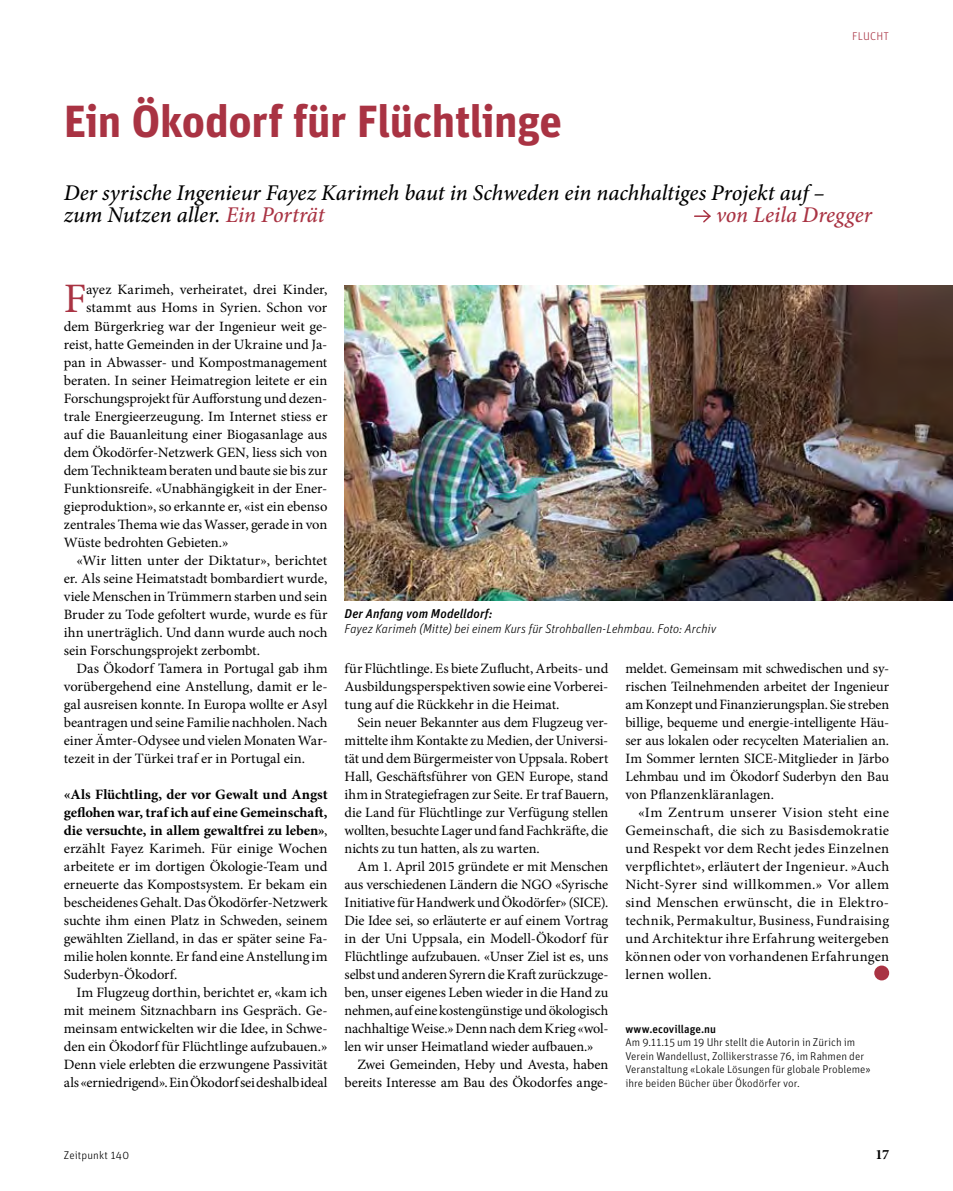
<style>
.page{position:relative;width:953px;height:1191px;background:#fff}
.page>*{position:absolute;margin:0;border:0;box-sizing:border-box;transform-origin:0 0}
.t1{font:700 45px "Unit OT";letter-spacing:-.01em;color:#a93343}
.t2{font:42px "Minion Pro";color:#a93343}
.t3{font:italic 500 22.5px/22.5px "Minion Pro";letter-spacing:-.005em;color:#000}
.t4{font:italic 500 22.5px "Minion Pro";color:#a93343}
.t5{font:14.25px/18px "Minion Pro";letter-spacing:-.005em;color:#000;text-align:justify}
.t6{font:14.25px/18px "Minion Pro";letter-spacing:-.005em;color:#000;text-align:justify;scale:1.04 1}
.t7{font:700 14.25px "Minion Pro";color:#000}
.t8{font:italic 300 12.75px "Unit OT";color:#000}
.t9{font:italic 500 12.75px "Unit OT";letter-spacing:.01em;color:#000}
.t10{font:300 11.25px/13.5px "Unit OT";color:#000}
.t11{font:500 11.25px "Unit OT";color:#000}
.t12{font:300 11.25px "Unit OT";letter-spacing:.02em;color:#a93343}
.s1{color:#a93343}
.s2{font-weight:700}
</style>
<div class="page">
<svg style="left:694px;top:210px;width:17px;height:13px"></svg>
<img style="left:344px;top:286px;width:608px;height:314px">
<div style="left:874px;top:965px;width:15px;height:15px;background:#a93343;border-radius:50%"></div>
<p class="t12" style="left:852px;top:29px;width:39px">FLUCHT</p>
<h1 class="t1" style="left:64px;top:92px;width:500px">Ein Ökodorf für Flüchtlinge</h1>
<h3 class="t3" style="left:64px;top:181px;width:762px">Der syrische Ingenieur Fayez Karimeh baut in Schweden ein nachhaltiges Projekt auf – zum Nutzen aller. <span class="s1">Ein Porträt</span></h3>
<h3 class="t4" style="left:716px;top:200px;width:158px">von Leila Dregger</h3>
<h2 class="t2" style="left:64px;top:271px;width:24px">F</h2>
<p class="t5" style="left:86px;top:281px;width:243px">ayez Karimeh, verheiratet, drei Kinder,</p>
<p class="t5" style="left:86px;top:299px;width:243px">stammt aus Homs in Syrien. Schon vor</p>
<p class="t5" style="left:64px;top:317px;width:265px">dem Bürgerkrieg war der Ingenieur weit ge-</p>
<p class="t5" style="left:64px;top:335px;width:265px">reist, hatte Gemeinden in der Ukraine und Ja-</p>
<p class="t5" style="left:64px;top:353px;width:265px">pan in Abwasser- und Kompostmanagement</p>
<p class="t5" style="left:64px;top:371px;width:265px">beraten. In seiner Heimatregion leitete er ein</p>
<p class="t5" style="left:64px;top:389px;width:265px">Forschungsprojekt für Aufforstung und dezen-</p>
<p class="t5" style="left:64px;top:407px;width:265px">trale Energieerzeugung. Im Internet stiess er</p>
<p class="t5" style="left:64px;top:425px;width:265px">auf die Bauanleitung einer Biogasanlage aus</p>
<p class="t5" style="left:64px;top:443px;width:265px">dem Ökodörfer-Netzwerk GEN, liess sich von</p>
<p class="t5" style="left:64px;top:461px;width:265px">dem Technikteam beraten und baute sie bis zur</p>
<p class="t5" style="left:64px;top:479px;width:265px">Funktionsreife. «Unabhängigkeit in der Ener-</p>
<p class="t5" style="left:64px;top:497px;width:265px">gieproduktion», so erkannte er, «ist ein ebenso</p>
<p class="t5" style="left:64px;top:515px;width:265px">zentrales Thema wie das Wasser, gerade in von</p>
<p class="t5" style="left:64px;top:533px;width:166px">Wüste bedrohten Gebieten.»</p>
<p class="t5" style="left:77px;top:551px;width:252px">«Wir litten unter der Diktatur», berichtet</p>
<p class="t5" style="left:64px;top:569px;width:265px">er. Als seine Heimatstadt bombardiert wurde,</p>
<p class="t5" style="left:64px;top:587px;width:265px">viele Menschen in Trümmern starben und sein</p>
<p class="t5" style="left:64px;top:605px;width:265px">Bruder zu Tode gefoltert wurde, wurde es für</p>
<p class="t5" style="left:64px;top:623px;width:265px">ihn unerträglich. Und dann wurde auch noch</p>
<p class="t5" style="left:64px;top:641px;width:198px">sein Forschungsprojekt zerbombt.</p>
<p class="t5" style="left:77px;top:659px;width:252px">Das Ökodorf Tamera in Portugal gab ihm</p>
<p class="t5" style="left:64px;top:677px;width:265px">vorübergehend eine Anstellung, damit er le-</p>
<p class="t5" style="left:64px;top:695px;width:265px">gal ausreisen konnte. In Europa wollte er Asyl</p>
<p class="t5" style="left:64px;top:713px;width:265px">beantragen und seine Familie nachholen. Nach</p>
<p class="t5" style="left:64px;top:731px;width:265px">einer Ämter-Odysee und vielen Monaten War-</p>
<p class="t5" style="left:64px;top:749px;width:243px">tezeit in der Türkei traf er in Portugal ein.</p>
<p class="t5" style="left:64px;top:785px;width:265px"><span class="s2">«Als Flüchtling, der vor Gewalt und Angst geflohen war, traf ich auf eine Gemeinschaft, die versuchte, in allem gewaltfrei zu leben»</span>, erzählt Fayez Karimeh. Für einige Wochen arbeitete er im dortigen Ökologie-Team und erneuerte das Kompostsystem. Er bekam ein bescheidenes Gehalt. Das Ökodörfer-Netzwerk suchte ihm einen Platz in Schweden, seinem gewählten Zielland, in das er später seine Fa&shy;milie holen konnte. Er fand eine Anstellung im Suderbyn-Ökodorf.</p>
<p class="t5" style="left:64px;top:983px;width:265px;text-indent:13px">Im Flugzeug dorthin, berichtet er, «kam ich mit meinem Sitznachbarn ins Gespräch. Ge&shy;meinsam entwickelten wir die Idee, in Schwe&shy;den ein Ökodorf für Flüchtlinge aufzubauen.» Denn viele erlebten die erzwungene Passivität als «erniedrigend». Ein Ökodorf sei deshalb ideal</p>
<p class="t9" style="left:344px;top:606px;width:149px">Der Anfang vom Modelldorf:</p>
<p class="t8" style="left:344px;top:621px;width:373px">Fayez Karimeh (Mitte) bei einem Kurs für Strohballen-Lehmbau. Foto: Archiv</p>
<p class="t5" style="left:344px;top:659px;width:265px">für Flüchtlinge. Es biete Zuflucht, Arbeits- und Ausbildungsperspektiven sowie eine Vorberei&shy;tung auf die Rückkehr in die Heimat.</p>
<p class="t5" style="left:344px;top:713px;width:265px;text-indent:13px">Sein neuer Bekannter aus dem Flugzeug ver&shy;mittelte ihm Kontakte zu Medien, der Universi&shy;tät und dem Bürgermeister von Uppsala. Robert Hall, Geschäftsführer von GEN Europe, stand ihm in Strategiefragen zur Seite. Er traf Bauern, die Land für Flüchtlinge zur Verfügung stellen wollten, besuchte Lager und fand Fachkräfte, die nichts zu tun hatten, als zu warten.</p>
<p class="t5" style="left:344px;top:857px;width:265px;text-indent:13px">Am 1. April 2015 gründete er mit Menschen aus verschiedenen Ländern die NGO «Syrische Initiative für Handwerk und Ökodörfer» (SICE).<br>Die Idee sei, so erläuterte er auf einem Vortrag in der Uni Uppsala, ein Modell-Ökodorf für Flüchtlinge aufzubauen. «Unser Ziel ist es, uns selbst und anderen Syrern die Kraft zurückzuge&shy;ben, unser eigenes Leben wieder in die Hand zu nehmen, auf eine kostengünstige und ökologisch nachhaltige Weise.» Denn nach dem Krieg «wol&shy;len wir unser Heimatland wieder aufbauen.»</p>
<p class="t5" style="left:344px;top:1055px;width:265px;text-align:right">Zwei Gemeinden, Heby und Avesta, haben bereits Interesse am Bau des Ökodorfes ange-</p>
<p class="t5" style="left:625px;top:659px;width:265px">meldet. Gemeinsam mit schwedischen und sy&shy;rischen Teilnehmenden arbeitet der Ingenieur am Konzept und Finanzierungsplan. Sie streben billige, bequeme und energie-intelligente Häu&shy;ser aus lokalen oder recycelten Materialien an.<br>Im Sommer lernten SICE-Mitglieder in Järbo Lehmbau und im Ökodorf Suderbyn den Bau von Pflanzenkläranlagen.</p>
<p class="t6" style="left:625px;top:803px;width:255px;text-indent:13px">«Im Zentrum unserer Vision steht eine Gemeinschaft, die sich zu Basisdemokratie und Respekt vor dem Recht jedes Einzelnen verpflichtet», erläutert der Ingenieur. »Auch Nicht-Syrer sind willkommen.» Vor allem sind Menschen erwünscht, die in Elektro&shy;technik, Permakultur, Business, Fundraising und Architektur ihre Erfahrung weitergeben können oder von vorhandenen Erfahrungen lernen wollen.</p>
<p class="t11" style="left:625px;top:1021px;width:92px">www.ecovillage.nu</p>
<p class="t10" style="left:625px;top:1035px;width:247px">Am 9.11.15 um 19 Uhr stellt die Autorin in Zürich im Verein Wandellust, Zollikerstrasse 76, im Rahmen der Veranstaltung «Lokale Lösungen für globale Probleme» ihre beiden Bücher über Ökodörfer vor.</p>
<p class="t10" style="left:64px;top:1148px;width:67px">Zeitpunkt 140</p>
<p class="t7" style="left:875px;top:1144px;width:15px">17</p>
</div>
